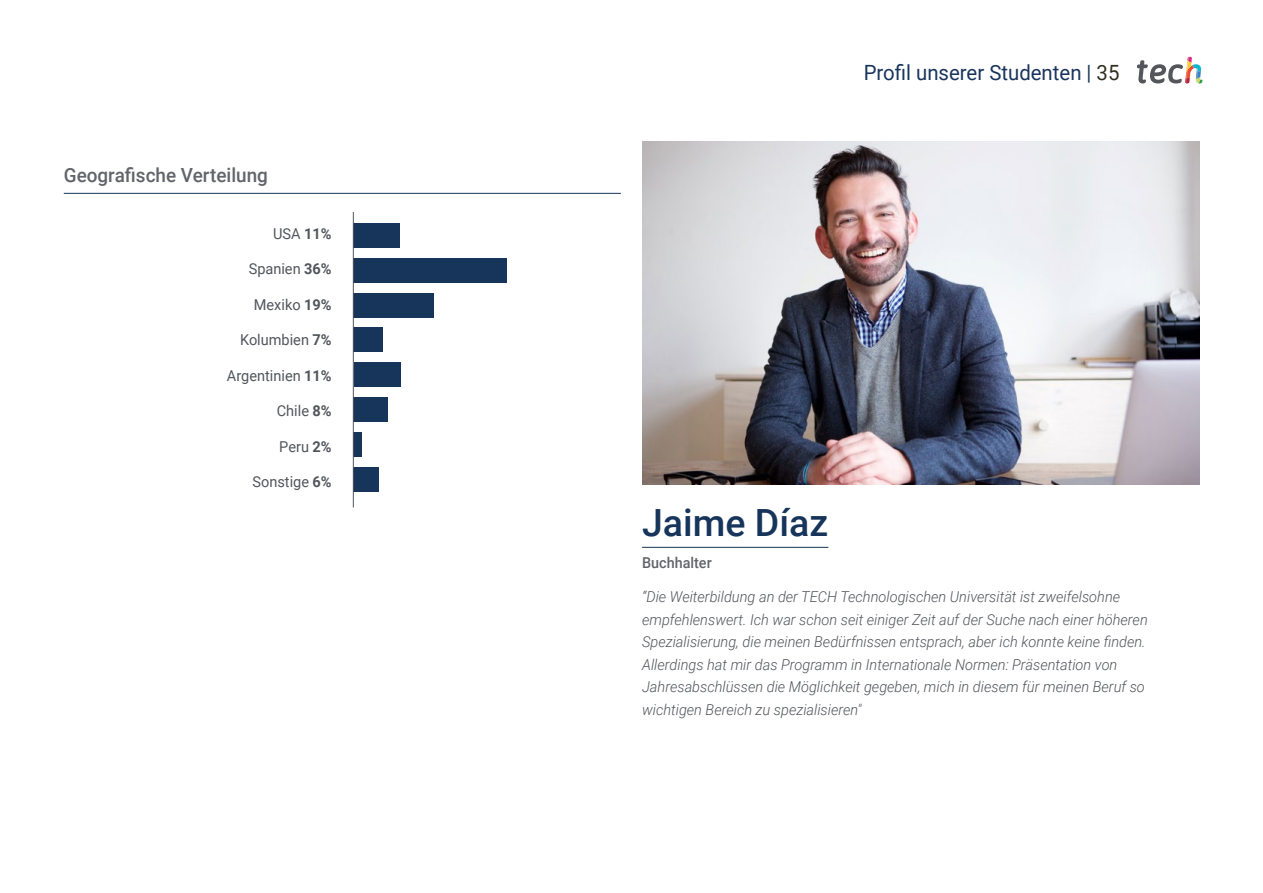
<style>
.page{position:relative;width:1263px;height:893px;background:#fff}
.page>*{position:absolute;margin:0;border:0;box-sizing:border-box;transform-origin:0 0}
.t1{font:500 37.5px "Roboto";color:#17355b}
.t2{font:21px "Roboto";color:#1a355c}
.t3{font:500 19.5px "Roboto";color:#61646a}
.t4{font:italic 300 15px/22.5px "Roboto";color:#52555b}
.t5{font:15px "Roboto";color:#52555b}
.t6{font:500 15px "Roboto";color:#61646a;scale:.96 1}
.s1{font-weight:700}
.s2{color:#312e20}
</style>
<div class="page">
<svg style="left:1137px;top:57px;width:65px;height:27px"></svg>
<hr style="left:642px;top:547px;width:186px;height:1px;background:#123352">
<img style="left:642px;top:141px;width:557px;height:343px">
<hr style="left:64px;top:193px;width:557px;height:1px;background:#17355b">
<div style="left:353px;top:223px;width:47px;height:25px;background:#17355b"></div>
<div style="left:353px;top:397px;width:34px;height:25px;background:#17355b"></div>
<div style="left:353px;top:258px;width:153px;height:25px;background:#17355b"></div>
<div style="left:353px;top:432px;width:9px;height:25px;background:#17355b"></div>
<div style="left:353px;top:293px;width:81px;height:24px;background:#17355b"></div>
<div style="left:353px;top:467px;width:26px;height:24px;background:#17355b"></div>
<div style="left:353px;top:327px;width:30px;height:25px;background:#17355b"></div>
<div style="left:354px;top:362px;width:46px;height:25px;background:#17355b"></div>
<hr style="left:353px;top:212px;width:1px;height:296px;background:#52555b">
<h3 class="t3" style="left:64px;top:161px;width:206px">Geografische Verteilung</h3>
<p class="t5" style="left:273px;top:223px;width:60px">USA <span class="s1">11%</span></p>
<p class="t5" style="left:249px;top:258px;width:84px">Spanien <span class="s1">36%</span></p>
<p class="t5" style="left:254px;top:294px;width:79px">Mexiko <span class="s1">19%</span></p>
<p class="t5" style="left:240px;top:329px;width:93px">Kolumbien <span class="s1">7%</span></p>
<p class="t5" style="left:227px;top:365px;width:106px">Argentinien <span class="s1">11%</span></p>
<p class="t5" style="left:277px;top:400px;width:56px">Chile <span class="s1">8%</span></p>
<p class="t5" style="left:279px;top:436px;width:54px">Peru <span class="s1">2%</span></p>
<p class="t5" style="left:252px;top:471px;width:81px">Sonstige <span class="s1">6%</span></p>
<h2 class="t2" style="left:864px;top:57px;width:257px">Profil unserer Studenten | <span class="s2">35</span></h2>
<h1 class="t1" style="left:642px;top:496px;width:188px">Jaime Díaz</h1>
<p class="t6" style="left:642px;top:552px;width:74px">Buchhalter</p>
<p class="t4" style="left:642px;top:585px;width:507px">“Die Weiterbildung an der TECH Technologischen Universität ist zweifelsohne empfehlenswert. Ich war schon seit einiger Zeit auf der Suche nach einer höheren Spezialisierung, die meinen Bedürfnissen entsprach, aber ich konnte keine finden.<br>Allerdings hat mir das Programm in Internationale Normen: Präsentation von Jahresabschlüssen die Möglichkeit gegeben, mich in diesem für meinen Beruf so wichtigen Bereich zu spezialisieren"</p>
</div>
